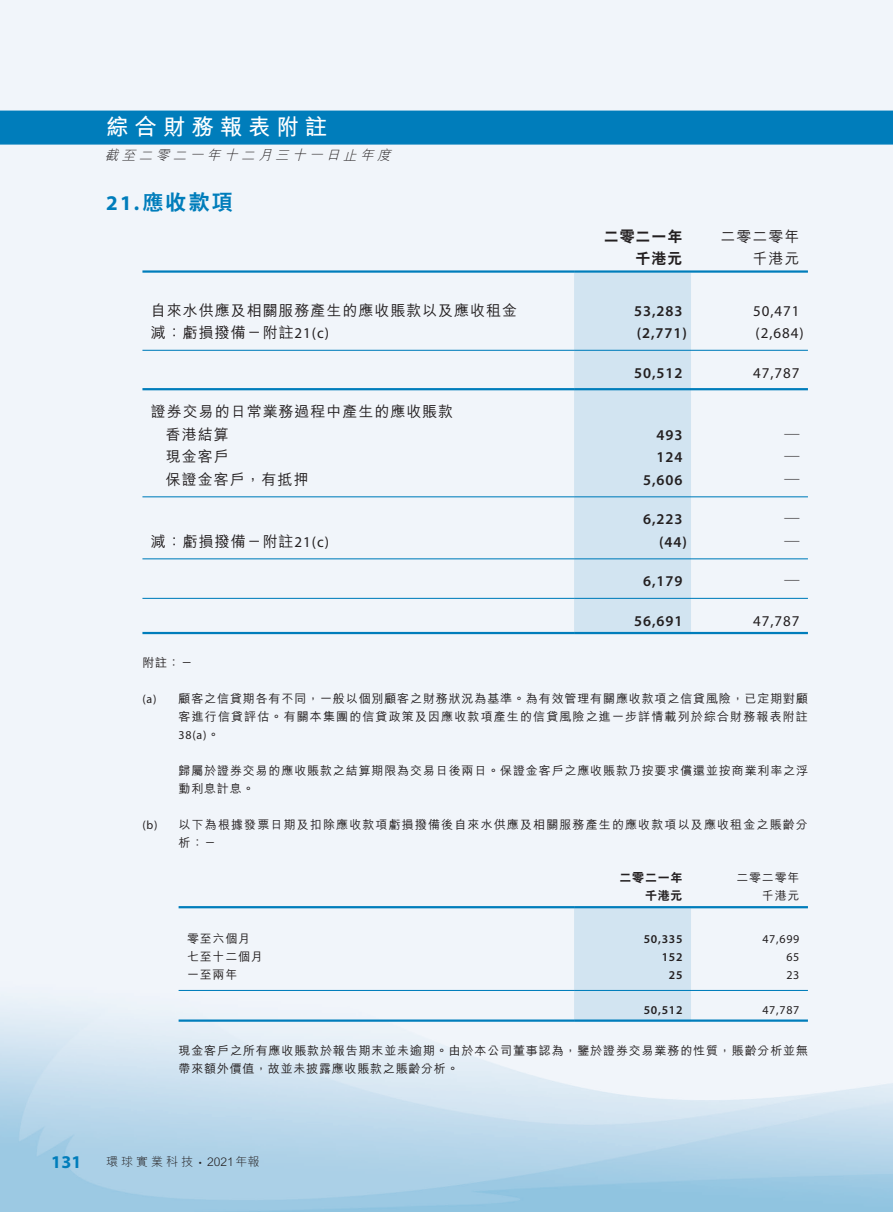
<style>
.page{position:relative;width:893px;height:1212px;background:#fff}
.page>*{position:absolute;margin:0;border:0;box-sizing:border-box;transform-origin:0 0}
.t1{font:700 22.5px "M Hei HK";letter-spacing:.26em;color:#fff}
.t2{font:800 21px "C Hei 2 HK";color:#007dbb}
.t3{font:700 18px "Myriad Pro";color:#007dbb}
.t4{font:500 15px/22.5px "M Hei HK";letter-spacing:.065em;color:#231f20}
.t5{font:600 15px "Myriad Pro";letter-spacing:.06em;color:#231f20}
.t6{font:15px "Myriad Pro";letter-spacing:.065em;color:#231f20}
.t7{font:800 15px "C Hei 2 HK";letter-spacing:.06em;color:#231f20}
.t8{font:italic 300 13.5px "M Hei HK";color:#231f20}
.t9{font:500 12px/18px "M Hei HK";letter-spacing:.095em;color:#231f20;text-align:right}
.t10{font:500 12px/18px "M Hei HK";letter-spacing:.07em;color:#231f20}
.t11{font:12px "Myriad Pro";letter-spacing:.065em;color:#231f20}
.t12{font:600 12px "Myriad Pro";letter-spacing:.06em;color:#231f20}
.t13{font:300 12px "M Hei HK";letter-spacing:.19em;color:#231f20}
.t14{font:800 12px "C Hei 2 HK";letter-spacing:.06em;color:#231f20}
.s1{font-family:"Myriad Pro";font-weight:700}
.s2{font-family:"Myriad Pro";font-weight:400}
.s3{font-family:"M Hei HK";font-weight:500}
.s4{font-family:"Myriad Pro"}
</style>
<div class="page">
<div style="left:0;top:111px;width:893px;height:34px;background:#007dbb"></div>
<div style="left:574px;top:273px;width:117px;height:359px;background:#d2e4f1"></div>
<hr style="left:142px;top:270px;width:432px;height:3px;background:#007dbb">
<hr style="left:574px;top:270px;width:117px;height:3px;background:#007dbb">
<hr style="left:691px;top:270px;width:117px;height:3px;background:#007dbb">
<hr style="left:142px;top:350px;width:432px;height:1px;background:#007dbb">
<hr style="left:574px;top:350px;width:117px;height:1px;background:#007dbb">
<hr style="left:691px;top:350px;width:117px;height:1px;background:#007dbb">
<hr style="left:142px;top:388px;width:432px;height:2px;background:#007dbb">
<hr style="left:574px;top:388px;width:117px;height:2px;background:#007dbb">
<hr style="left:691px;top:388px;width:117px;height:2px;background:#007dbb">
<hr style="left:142px;top:496px;width:432px;height:1px;background:#007dbb">
<hr style="left:574px;top:496px;width:117px;height:1px;background:#007dbb">
<hr style="left:691px;top:496px;width:117px;height:1px;background:#007dbb">
<hr style="left:142px;top:558px;width:432px;height:1px;background:#007dbb">
<hr style="left:574px;top:558px;width:117px;height:1px;background:#007dbb">
<hr style="left:691px;top:558px;width:117px;height:1px;background:#007dbb">
<hr style="left:142px;top:598px;width:432px;height:1px;background:#007dbb">
<hr style="left:574px;top:598px;width:117px;height:1px;background:#007dbb">
<hr style="left:691px;top:598px;width:117px;height:1px;background:#007dbb">
<hr style="left:142px;top:632px;width:432px;height:2px;background:#007dbb">
<hr style="left:574px;top:632px;width:117px;height:2px;background:#007dbb">
<hr style="left:691px;top:632px;width:117px;height:2px;background:#007dbb">
<div style="left:574px;top:908px;width:117px;height:111px;background:#d2e4f1"></div>
<hr style="left:179px;top:906px;width:395px;height:2px;background:#007dbb">
<hr style="left:574px;top:906px;width:117px;height:2px;background:#007dbb">
<hr style="left:691px;top:906px;width:117px;height:2px;background:#007dbb">
<hr style="left:179px;top:990px;width:395px;height:1px;background:#007dbb">
<hr style="left:574px;top:990px;width:117px;height:1px;background:#007dbb">
<hr style="left:691px;top:990px;width:117px;height:1px;background:#007dbb">
<hr style="left:179px;top:1019px;width:395px;height:3px;background:#007dbb">
<hr style="left:574px;top:1019px;width:117px;height:3px;background:#007dbb">
<hr style="left:691px;top:1019px;width:117px;height:3px;background:#007dbb">
<h1 class="t1" style="left:106px;top:110px;width:222px">綜合財務報表附註</h1>
<p class="t8" style="left:105px;top:145px;width:292px">截至二零二一年十二月三十一日止年度</p>
<h2 class="t2" style="left:106px;top:188px;width:128px"><span class="s1">21.</span> 應收款項</h2>
<p class="t7" style="left:604px;top:226px;width:80px">二零二一年</p>
<p class="t4" style="left:721px;top:224px;width:80px">二零二零年</p>
<p class="t7" style="left:636px;top:249px;width:48px">千港元</p>
<p class="t4" style="left:752px;top:246px;width:48px">千港元</p>
<p class="t4" style="left:151px;top:298px;width:368px">自來水供應及相關服務產生的應收賬款以及應收租金</p>
<p class="t5" style="left:634px;top:301px;width:50px">53,283</p>
<p class="t6" style="left:753px;top:301px;width:48px">50,471</p>
<p class="t4" style="left:151px;top:320px;width:180px">減：虧損撥備－附註<span class="s2">21(c)</span></p>
<p class="t5" style="left:637px;top:324px;width:52px">(2,771)</p>
<p class="t6" style="left:756px;top:324px;width:50px">(2,684)</p>
<p class="t5" style="left:634px;top:363px;width:50px">50,512</p>
<p class="t6" style="left:753px;top:363px;width:48px">47,787</p>
<p class="t4" style="left:166px;top:399px;width:289px;text-indent:-15px">證券交易的日常業務過程中產生的應收賬款香港結算</p>
<p class="t5" style="left:656px;top:425px;width:27px">493</p>
<p class="t4" style="left:784px;top:422px;width:16px">—</p>
<p class="t4" style="left:166px;top:444px;width:64px">現金客戶</p>
<p class="t5" style="left:656px;top:448px;width:27px">124</p>
<p class="t4" style="left:784px;top:444px;width:16px">—</p>
<p class="t4" style="left:166px;top:467px;width:144px">保證金客戶，有抵押</p>
<p class="t5" style="left:643px;top:470px;width:41px">5,606</p>
<p class="t4" style="left:784px;top:467px;width:16px">—</p>
<p class="t5" style="left:643px;top:510px;width:41px">6,223</p>
<p class="t4" style="left:784px;top:506px;width:16px">—</p>
<p class="t4" style="left:151px;top:529px;width:180px">減：虧損撥備－附註<span class="s2">21(c)</span></p>
<p class="t5" style="left:659px;top:532px;width:29px">(44)</p>
<p class="t4" style="left:784px;top:529px;width:16px">—</p>
<p class="t5" style="left:643px;top:572px;width:41px">6,179</p>
<p class="t4" style="left:784px;top:568px;width:16px">—</p>
<p class="t5" style="left:634px;top:611px;width:50px">56,691</p>
<p class="t6" style="left:753px;top:611px;width:48px">47,787</p>
<p class="t10" style="left:142px;top:653px;width:52px">附註：－</p>
<p class="t9" style="left:142px;top:688px;width:667px"><span class="s2">(a)</span> 顧客之信貸期各有不同，一般以個別顧客之財務狀況為基準。為有效管理有關應收款項之信貸風險，已定期對顧客進行信貸評估。有關本集團的信貸政策及因應收款項產生的信貸風險之進一步詳情載列於綜合財務報表附註</p>
<p class="t11" style="left:179px;top:727px;width:42px">38(a)<span class="s3">。</span></p>
<p class="t10" style="left:179px;top:760px;width:631px">歸屬於證券交易的應收賬款之結算期限為交易日後兩日。保證金客戶之應收賬款乃按要求償還並按商業利率之浮動利息計息。</p>
<p class="t9" style="left:179px;top:814px;width:631px;text-align:left;text-indent:-36px"><span class="s2">(b)</span> 以下為根據發票日期及扣除應收款項虧損撥備後自來水供應及相關服務產生的應收款項以及應收租金之賬齡分析：－</p>
<p class="t14" style="left:619px;top:870px;width:64px">二零二一年</p>
<p class="t10" style="left:736px;top:868px;width:65px">二零二零年</p>
<p class="t14" style="left:645px;top:888px;width:39px">千港元</p>
<p class="t10" style="left:762px;top:886px;width:39px">千港元</p>
<p class="t10" style="left:187px;top:928px;width:65px">零至六個月</p>
<p class="t12" style="left:644px;top:931px;width:40px">50,335</p>
<p class="t11" style="left:762px;top:931px;width:39px">47,699</p>
<p class="t10" style="left:187px;top:946px;width:77px">七至十二個月</p>
<p class="t12" style="left:662px;top:949px;width:22px">152</p>
<p class="t11" style="left:786px;top:949px;width:15px">65</p>
<p class="t10" style="left:187px;top:964px;width:52px">一至兩年</p>
<p class="t12" style="left:669px;top:967px;width:15px">25</p>
<p class="t11" style="left:786px;top:967px;width:15px">23</p>
<p class="t12" style="left:644px;top:1002px;width:40px">50,512</p>
<p class="t11" style="left:762px;top:1002px;width:39px">47,787</p>
<p class="t10" style="left:179px;top:1040px;width:631px">現金客戶之所有應收賬款於報告期末並未逾期。由於本公司董事認為，鑒於證券交易業務的性質，賬齡分析並無帶來額外價值，故並未披露應收賬款之賬齡分析。</p>
<h3 class="t3" style="left:51px;top:1150px;width:32px">131</h3>
<p class="t13" style="left:106px;top:1153px;width:155px">環球實業科技 <span class="s4">•</span> 2021年報</p>
</div>
